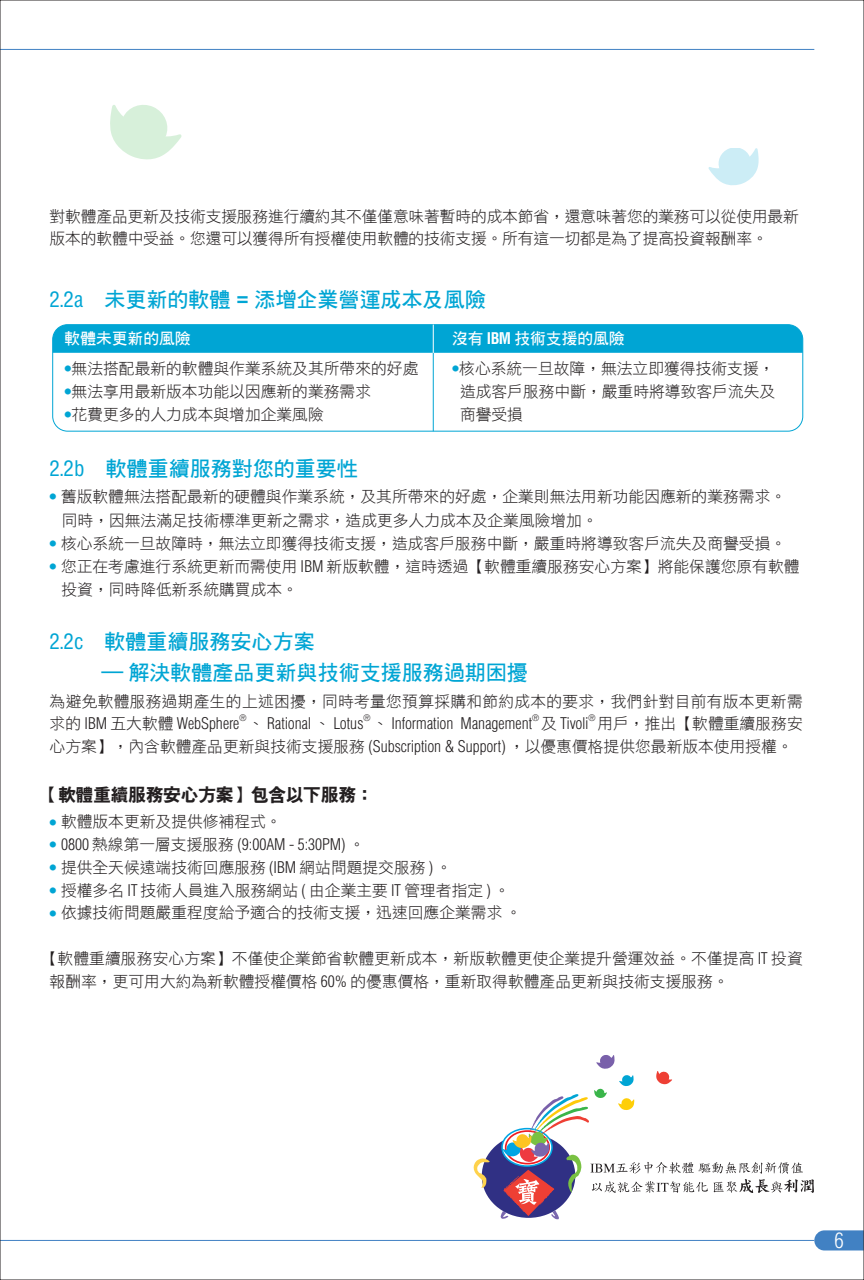
<style>
.page{position:relative;width:864px;height:1280px;background:#fff}
.page>*{position:absolute;margin:0;border:0;box-sizing:border-box;transform-origin:0 0}
.t1{font:21px/31.5px "DF Hei Bold B5";color:#00a5d4}
.t2{font:300 condensed 21px "IBM Helv";color:#fff}
.t3{font:17.5px "DF Hei X Bold B5";color:#231f20}
.t4{font:15.75px/22.8px "DF Hei Light B5";color:#231f20}
.t5{font:300 condensed 15.75px "IBM Helv";color:#231f20}
.t6{font:15.75px "DF Hei Bold B5";color:#fff}
.t7{font:300 condensed 8.75px "IBM Helv";color:#231f20}
.s1{font-family:"IBM Helv";font-stretch:condensed}
.s2{font-family:"IBM Helv";font-weight:700;font-stretch:condensed}
.s3{font-family:"IBM Helv";font-weight:300;font-stretch:condensed}
.s4{font-family:"DF Hei Light B5";font-weight:400;font-stretch:normal}
</style>
<div class="page">
<div style="left:52px;top:324px;width:750px;height:108px;border:1px solid #00a5d4;border-radius:15px"></div>
<hr style="left:432px;top:353px;width:1px;height:78px;background:#00a5d4">
<div style="left:53px;top:325px;width:749px;height:28px;background:#00a5d4"></div>
<svg style="left:708px;top:148px;width:50px;height:37px"></svg>
<svg style="left:110px;top:105px;width:71px;height:54px"></svg>
<hr style="left:0;top:1240px;width:814px;height:1px;background:#4181c3">
<hr style="left:0;top:49px;width:814px;height:1px;background:#4181c3">
<svg style="left:814px;top:1230px;width:47px;height:20px"></svg>
<svg style="left:473px;top:1055px;width:340px;height:165px"></svg>
<p class="t4" style="left:50px;top:205px;width:750px">對軟體產品更新及技術支援服務進行續約其不僅僅意味著暫時的成本節省，還意味著您的業務可以從使用最新版本的軟體中受益。您還可以獲得所有授權使用軟體的技術支援。所有這一切都是為了提高投資報酬率。</p>
<h1 class="t1" style="left:50px;top:285px;width:437px"><span class="s1">2.2a</span> 未更新的軟體 = 添增企業營運成本及風險</h1>
<p class="t6" style="left:65px;top:331px;width:127px">軟體未更新的風險</p>
<p class="t6" style="left:452px;top:331px;width:174px">沒有 <span class="s2">IBM</span> 技術支援的風險</p>
<p class="t4" style="left:65px;top:357px;width:355px"><sup>●</sup>無法搭配最新的軟體與作業系統及其所帶來的好處</p>
<p class="t4" style="left:452px;top:357px;width:323px"><sup>●</sup>核心系統一旦故障，無法立即獲得技術支援，</p>
<p class="t4" style="left:65px;top:380px;width:308px"><sup>●</sup>無法享用最新版本功能以因應新的業務需求</p>
<p class="t4" style="left:460px;top:380px;width:316px">造成客戶服務中斷，嚴重時將導致客戶流失及</p>
<p class="t4" style="left:65px;top:402px;width:260px"><sup>●</sup>花費更多的人力成本與增加企業風險</p>
<p class="t4" style="left:460px;top:402px;width:64px">商譽受損</p>
<h1 class="t1" style="left:50px;top:453px;width:309px"><span class="s1">2.2b</span> 軟體重續服務對您的重要性</h1>
<p class="t4" style="left:62px;top:484px;width:725px;line-height:24.5px;text-indent:-12px"><sup>●</sup> 舊版軟體無法搭配最新的硬體與作業系統，及其所帶來的好處，企業則無法用新功能因應新的業務需求。同時，因無法滿足技術標準更新之需求，造成更多人力成本及企業風險增加。</p>
<p class="t4" style="left:50px;top:532px;width:737px"><sup>●</sup> 核心系統一旦故障時，無法立即獲得技術支援，造成客戶服務中斷，嚴重時將導致客戶流失及商譽受損。</p>
<p class="t4" style="left:61px;top:555px;width:739px;text-indent:-12px"><sup>●</sup> 您正在考慮進行系統更新而需使用 <span class="s3">IBM</span> 新版軟體，這時透過【軟體重續服務安心方案】將能保護您原有軟體投資，同時降低新系統購買成本。</p>
<h1 class="t1" style="left:97px;top:626px;width:432px;text-indent:-47px"><span class="s1">2.2c</span> 軟體重續服務安心方案<br>－解決軟體產品更新與技術支援服務過期困擾</h1>
<p class="t4" style="left:50px;top:689px;width:754px">為避免軟體服務過期產生的上述困擾，同時考量您預算採購和節約成本的要求，我們針對目前有版本更新需</p>
<p class="t5" style="left:50px;top:714px;width:191px"><span class="s4">求的</span> IBM <span class="s4">五大軟體</span> WebSphere</p>
<p class="t7" style="left:239px;top:712px;width:8px">®</p>
<p class="t7" style="left:363px;top:712px;width:8px">®</p>
<p class="t7" style="left:532px;top:712px;width:8px">®</p>
<p class="t5" style="left:541px;top:714px;width:49px"><span class="s4">及</span> Tivoli</p>
<p class="t7" style="left:588px;top:712px;width:8px">®</p>
<p class="t4" style="left:50px;top:712px;width:754px;text-indent:547px">用戶，推出【軟體重續服務安心方案】，內含軟體產品更新與技術支援服務 <span class="s3">(Subscription &amp; Support)</span> ，以優惠價格提供您最新版本使用授權。</p>
<p class="t3" style="left:41px;top:786px;width:334px">【軟體重續服務安心方案】包含以下服務：</p>
<p class="t4" style="left:50px;top:810px;width:233px"><sup>●</sup> 軟體版本更新及提供修補程式。</p>
<p class="t5" style="left:50px;top:835px;width:316px"><sup>●</sup> 0800 <span class="s4">熱線第一層支援服務</span> (9:00AM - 5:30PM) <span class="s4">。</span></p>
<p class="t4" style="left:50px;top:856px;width:404px"><sup>●</sup> 提供全天候遠端技術回應服務 <span class="s3">(IBM</span> 網站問題提交服務 <span class="s3">)</span> 。</p>
<p class="t4" style="left:50px;top:878px;width:461px"><sup>●</sup> 授權多名 <span class="s3">IT</span> 技術人員進入服務網站 <span class="s3">(</span> 由企業主要 <span class="s3">IT</span> 管理者指定 <span class="s3">)</span> 。</p>
<p class="t4" style="left:50px;top:901px;width:473px"><sup>●</sup> 依據技術問題嚴重程度給予適合的技術支援，迅速回應企業需求。</p>
<p class="t4" style="left:50px;top:947px;width:754px;text-indent:-8px">【軟體重續服務安心方案】不僅使企業節省軟體更新成本，新版軟體更使企業提升營運效益。不僅提高 <span class="s3">IT</span> 投資報酬率，更可用大約為新軟體授權價格 <span class="s3">60%</span> 的優惠價格，重新取得軟體產品更新與技術支援服務。</p>
<p class="t5" style="left:248px;top:714px;width:117px"><span class="s4">、</span> Rational <span class="s4">、</span> Lotus</p>
<p class="t5" style="left:372px;top:714px;width:161px"><span class="s4">、</span> Information Management</p>
<h1 class="t2" style="left:834px;top:1228px;width:11px">6</h1>
</div>
